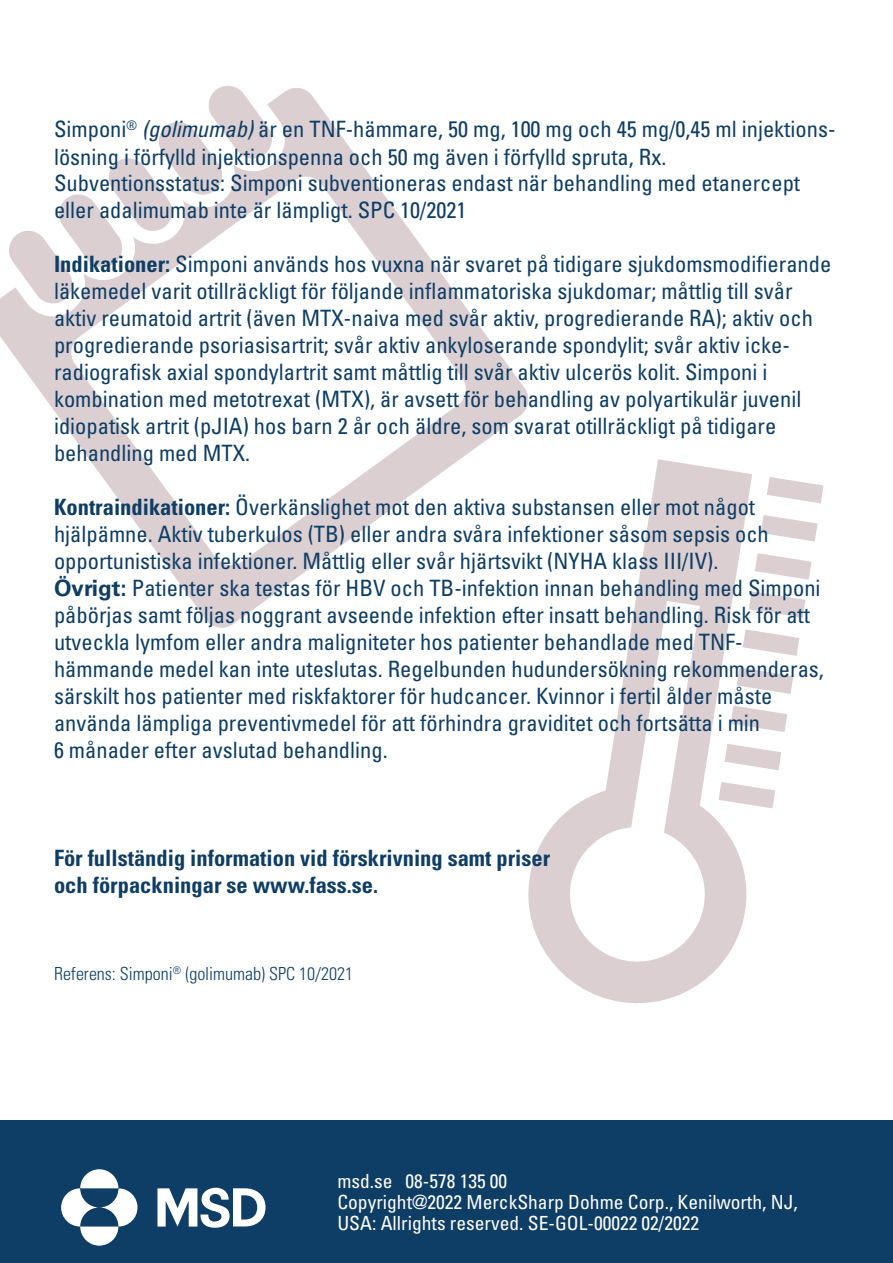
<style>
.page{position:relative;width:893px;height:1263px;background:#fff}
.page>*{position:absolute;margin:0;border:0;box-sizing:border-box;transform-origin:0 0}
.t1{font:condensed 22.5px/27px "Univers LT Std";color:#0e3d65}
.t2{font:700 condensed 22.5px/27px "Univers LT Std";color:#0e3d65}
.t3{font:condensed 19.5px/21px "Univers LT Std";color:#fff}
.t4{font:300 condensed 18px "Univers LT Std";color:#0e3d65}
.s1{font-style:italic}
.s2{font-family:"Univers"}
.s3{font-weight:700}
.s4{font-weight:700;font-stretch:normal}
</style>
<div class="page">
<svg style="left:0;top:88px;width:529px;height:540px"></svg>
<svg style="left:6px;top:85px;width:269px;height:220px"></svg>
<svg style="left:520px;top:459px;width:304px;height:545px"></svg>
<div style="left:0;top:1121px;width:893px;height:142px;background:#0e3d65"></div>
<svg style="left:61px;top:1169px;width:76px;height:76px"></svg>
<svg style="left:157px;top:1188px;width:109px;height:40px"></svg>
<p class="t1" style="left:54px;top:116px;width:783px">Simponi<sup>®</sup> <span class="s1">(golimumab)</span> är en TNF-hämmare, 50 mg, 100 mg och 45 mg/0,45 ml injektions&shy;l<span class="s2">ö</span>sning i förfylld injektionspenna och 50 mg även i förfylld spruta, Rx.<br>Subventionsstatus: Simponi subventioneras endast när behandling med etanercept eller adalimumab inte är lämpligt. SPC 10/2021</p>
<p class="t1" style="left:54px;top:250px;width:779px"><span class="s3">Indikationer:</span> Simponi används hos vuxna när svaret på tidigare sjukdomsmodifierande läkemedel varit otillräckligt för följande inflammatoriska sjukdomar; måttlig till svår aktiv reumatoid artrit (även MTX-naiva med svår aktiv, progredierande RA); aktiv och progredierande psoriasisartrit; svår aktiv ankyloserande spondylit; svår aktiv icke&shy;radiografisk axial spondylartrit samt måttlig till svår aktiv ulcerös kolit. Simponi i kombination med metotrexat (MTX), är avsett för behandling av polyartikulär juvenil idiopatisk artrit (pJIA) hos barn 2 år och äldre, som svarat otillräckligt på tidigare behandling med MTX.</p>
<p class="t1" style="left:54px;top:493px;width:771px"><span class="s3">Kontraindikationer:</span> Överkänslighet mot den aktiva substansen eller mot något hjälpämne. Aktiv tuberkulos (TB) eller andra svåra infektioner såsom sepsis och opportunistiska infektioner. Måttlig eller svår hjärtsvikt (NYHA klass III/IV).<br><span class="s4">Övrigt:</span> Patienter ska testas för HBV och TB-infektion innan behandling med Simponi påbörjas samt följas noggrant avseende infektion efter insatt behandling. Risk för att utveckla lymfom eller andra maligniteter hos patienter behandlade med TNF&shy;hämmande medel kan inte uteslutas. Regelbunden hudundersökning rekommenderas, särskilt hos patienter med riskfaktorer för hudcancer. Kvinnor i fertil ålder måste använda lämpliga preventivmedel för att förhindra graviditet och fortsätta i min<br>6 månader efter avslutad behandling.</p>
<p class="t2" style="left:54px;top:844px;width:498px">För fullständig information vid förskrivning samt priser och förpackningar se www.fass.se.</p>
<p class="t4" style="left:54px;top:962px;width:301px">Referens: Simponi<sup>®</sup> (golimumab) SPC 10/2021</p>
<p class="t3" style="left:337px;top:1170px;width:462px">msd.se 08-578 135 00<br>Copyright@2022 MerckSharp Dohme Corp., Kenilworth, NJ,<br>USA: Allrights reserved. SE-GOL-00022 02/2022</p>
</div>
